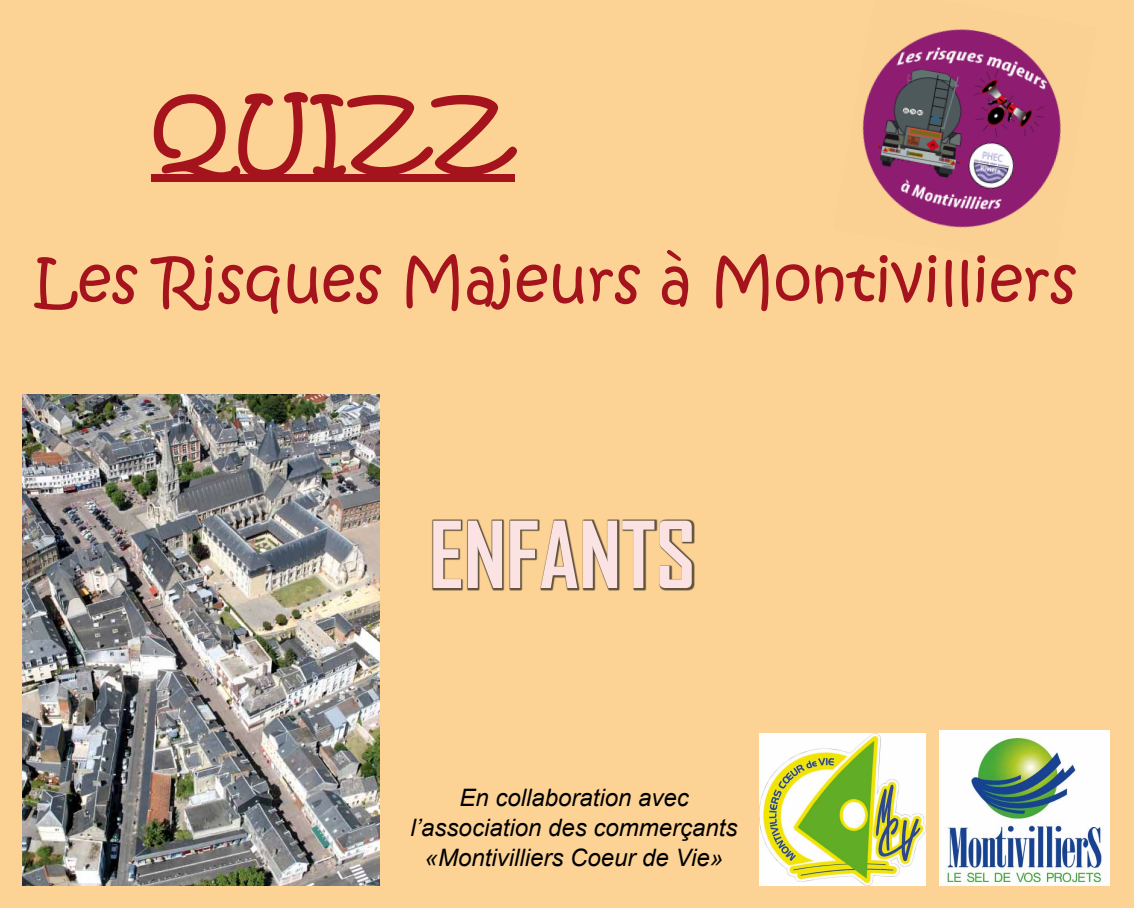
<style>
.page{position:relative;width:1134px;height:908px;background:#fff}
.page>*{position:absolute;margin:0;border:0;box-sizing:border-box;transform-origin:0 0}
.t1{font:92px "Kristen ITC";color:#a5131c}
.t2{font:700 88px "Agency FB";color:#fbe3e4}
.t3{font:60px "Kristen ITC";color:#a5131c}
.t4{font:italic 24px/30px "Arial";color:#000;text-align:center}
</style>
<div class="page">
<div style="left:0;top:0;width:1134px;height:907px;background:#fcd395"></div>
<img style="left:432px;top:519px;width:262px;height:71px">
<img style="left:862px;top:29px;width:199px;height:199px">
<img style="left:23px;top:395px;width:356px;height:489px">
<img style="left:760px;top:733px;width:165px;height:151px">
<img style="left:940px;top:730px;width:170px;height:155px">
<div style="left:151px;top:173px;width:363px;height:8px;background:#a5131c"></div>
<h1 class="t1" style="left:151px;top:71px;width:365px">QUIZZ</h1>
<h3 class="t3" style="left:34px;top:241px;width:1044px">Les Risques Majeurs à Montivilliers</h3>
<h2 class="t2" style="left:429px;top:500px;width:268px">ENFANTS</h2>
<p class="t4" style="left:411px;top:782px;width:328px">En collaboration avec l’association des commerçants «Montivilliers Coeur de Vie»</p>
</div>
